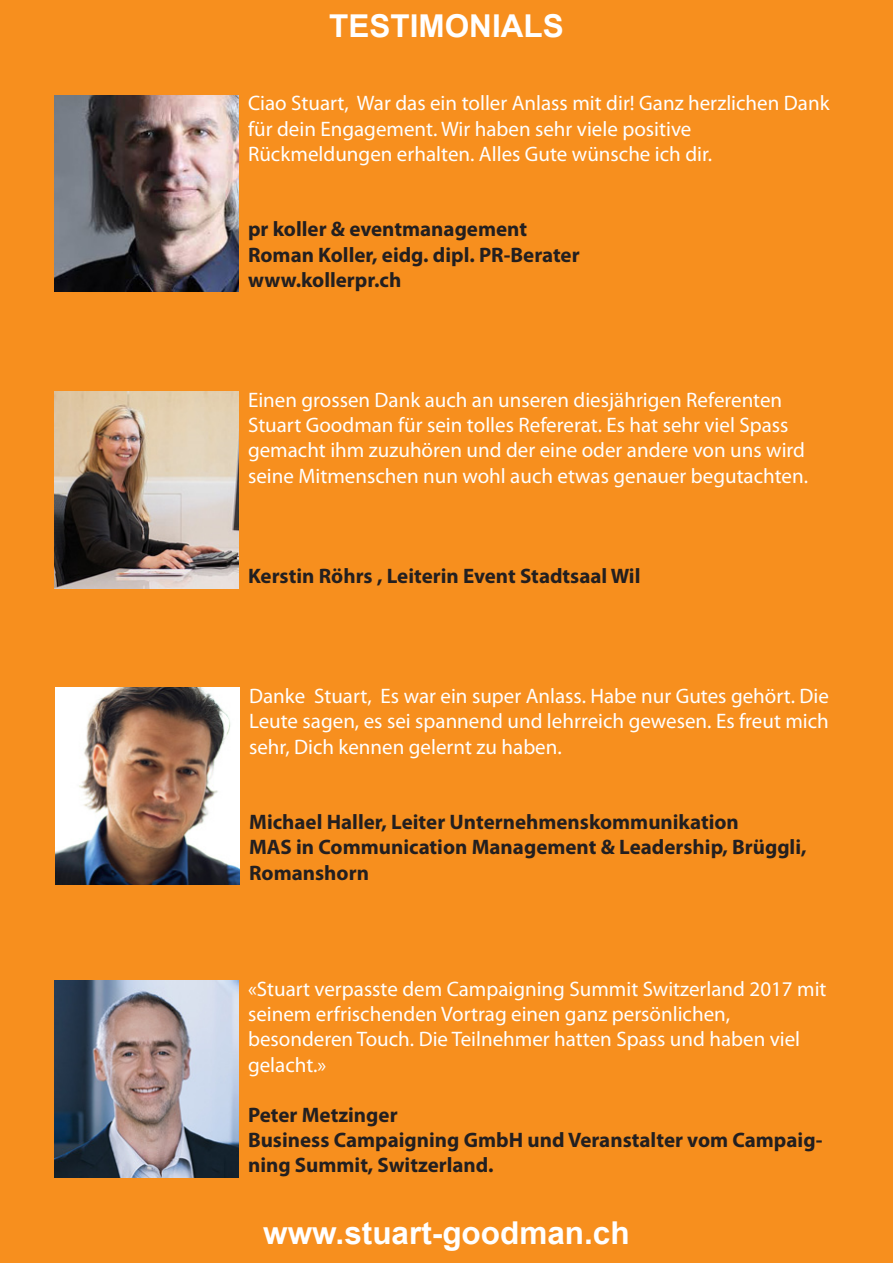
<style>
.page{position:relative;width:893px;height:1263px;background:#f78f1e}
.page>*{position:absolute;margin:0;border:0;box-sizing:border-box;transform-origin:0 0}
.t1{font:700 31.5px "Arial";color:#fff}
.t2{font:21px/25.2px "Myriad Pro";color:#fff}
.t3{font:700 21px/25.2px "Myriad Pro";color:#231f20}
</style>
<div class="page">
<img style="left:54px;top:95px;width:184px;height:196px">
<img style="left:54px;top:392px;width:184px;height:196px">
<img style="left:56px;top:688px;width:184px;height:196px">
<img style="left:54px;top:981px;width:184px;height:196px">
<p class="t1" style="left:329px;top:4px;width:236px">TESTIMONIALS</p>
<p class="t2" style="left:248px;top:90px;width:583px">Ciao Stuart, War das ein toller Anlass mit dir! Ganz herzlichen Dank für dein Engagement. Wir haben sehr viele positive</p>
<p class="t2" style="left:248px;top:141px;width:466px">Rückmeldungen erhalten. Alles Gute wünsche ich dir.</p>
<p class="t3" style="left:248px;top:216px;width:281px">pr koller &amp; eventmanagement</p>
<p class="t3" style="left:248px;top:241px;width:333px">Roman Koller, eidg. dipl. PR-Berater</p>
<p class="t3" style="left:248px;top:266px;width:155px">www.kollerpr.ch</p>
<p class="t2" style="left:248px;top:387px;width:536px">Einen grossen Dank auch an unseren diesjährigen Referenten</p>
<p class="t2" style="left:248px;top:412px;width:542px">Stuart Goodman für sein tolles Refererat. Es hat sehr viel Spass</p>
<p class="t2" style="left:248px;top:437px;width:562px">gemacht ihm zuzuhören und der eine oder andere von uns wird seine Mitmenschen nun wohl auch etwas genauer begutachten.</p>
<p class="t3" style="left:248px;top:563px;width:394px">Kerstin Röhrs , Leiterin Event Stadtsaal Wil</p>
<p class="t2" style="left:249px;top:683px;width:581px;text-align:justify">Danke Stuart, Es war ein super Anlass. Habe nur Gutes gehört. Die Leute sagen, es sei spannend und lehrreich gewesen. Es freut mich sehr, Dich kennen gelernt zu haben.</p>
<p class="t3" style="left:249px;top:809px;width:491px">Michael Haller, Leiter Unternehmenskommunikation</p>
<p class="t3" style="left:249px;top:834px;width:559px">MAS in Communication Management &amp; Leadership, Brüggli,<br>Romanshorn</p>
<p class="t2" style="left:248px;top:976px;width:580px">«Stuart verpasste dem Campaigning Summit Switzerland 2017 mit seinem erfrischenden Vortrag einen ganz persönlichen,</p>
<p class="t2" style="left:248px;top:1026px;width:554px">besonderen Touch. Die Teilnehmer hatten Spass und haben viel gelacht.»</p>
<p class="t3" style="left:248px;top:1101px;width:151px">Peter Metzinger</p>
<p class="t3" style="left:248px;top:1127px;width:576px">Business Campaigning GmbH und Veranstalter vom Campaig&shy;ning Summit, Switzerland.</p>
<p class="t1" style="left:263px;top:1211px;width:368px">www.stuart-goodman.ch</p>
</div>
